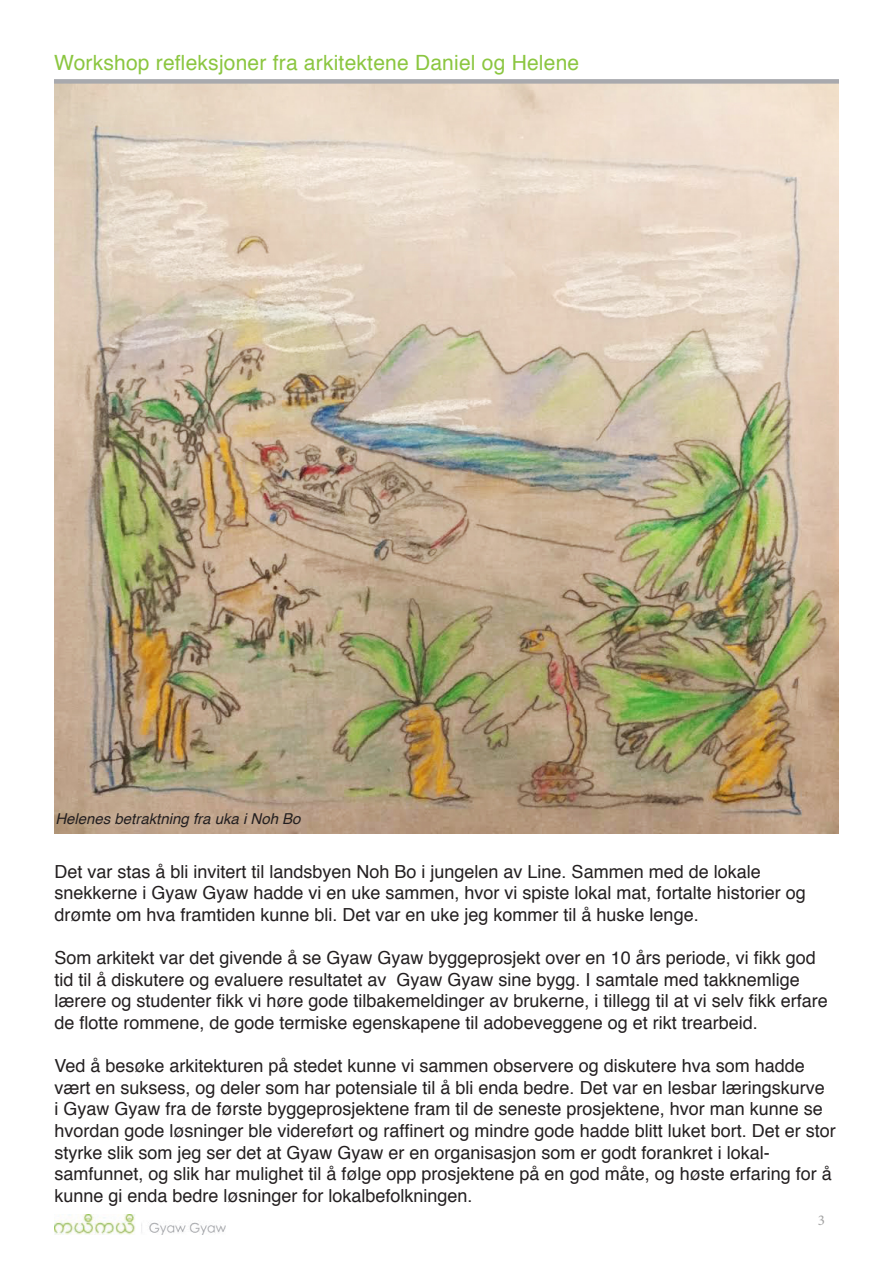
<style>
.page{position:relative;width:893px;height:1263px;background:#fff}
.page>*{position:absolute;margin:0;border:0;box-sizing:border-box;transform-origin:0 0}
.t1{font:21px "Helvetica";letter-spacing:.01em;color:#8bc640}
.t2{font:18px/21.6px "Helvetica";color:#231f20}
.t3{font:italic 15px "Helvetica";color:#231f20}
.t4{font:15px "Minion Pro";color:#a3a3a3}
</style>
<div class="page">
<img style="left:54px;top:1214px;width:171px;height:20px">
<img style="left:54px;top:84px;width:785px;height:749px">
<div style="left:54px;top:79px;width:785px;height:5px;background:#a8a9ad"></div>
<p class="t1" style="left:54px;top:46px;width:527px">Workshop refleksjoner fra arkitektene Daniel og Helene</p>
<p class="t3" style="left:55px;top:807px;width:247px">Helenes betraktning fra uka i Noh Bo</p>
<p class="t2" style="left:54px;top:861px;width:708px">Det var stas å bli invitert til landsbyen Noh Bo i jungelen av Line. Sammen med de lokale</p>
<p class="t2" style="left:54px;top:883px;width:753px">snekkerne i Gyaw Gyaw hadde vi en uke sammen, hvor vi spiste lokal mat, fortalte historier og drømte om hva framtiden kunne bli. Det var en uke jeg kommer til å huske lenge.</p>
<p class="t2" style="left:54px;top:948px;width:775px">Som arkitekt var det givende å se Gyaw Gyaw byggeprosjekt over en 10 års periode, vi fikk god tid til å diskutere og evaluere resultatet av Gyaw Gyaw sine bygg. I samtale med takknemlige lærere og studenter fikk vi høre gode tilbakemeldinger av brukerne, i tillegg til at vi selv fikk erfare de flotte rommene, de gode termiske egenskapene til adobeveggene og et rikt trearbeid.</p>
<p class="t2" style="left:54px;top:1056px;width:783px">Ved å besøke arkitekturen på stedet kunne vi sammen observere og diskutere hva som hadde vært en suksess, og deler som har potensiale til å bli enda bedre. Det var en lesbar læringskurve<br>i Gyaw Gyaw fra de første byggeprosjektene fram til de seneste prosjektene, hvor man kunne se hvordan gode løsninger ble videreført og raffinert og mindre gode hadde blitt luket bort. Det er stor styrke slik som jeg ser det at Gyaw Gyaw er en organisasjon som er godt forankret i lokal-</p>
<p class="t2" style="left:54px;top:1164px;width:779px">samfunnet, og slik har mulighet til å følge opp prosjektene på en god måte, og høste erfaring for å kunne gi enda bedre løsninger for lokalbefolkningen.</p>
<p class="t4" style="left:818px;top:1210px;width:9px">3</p>
</div>
